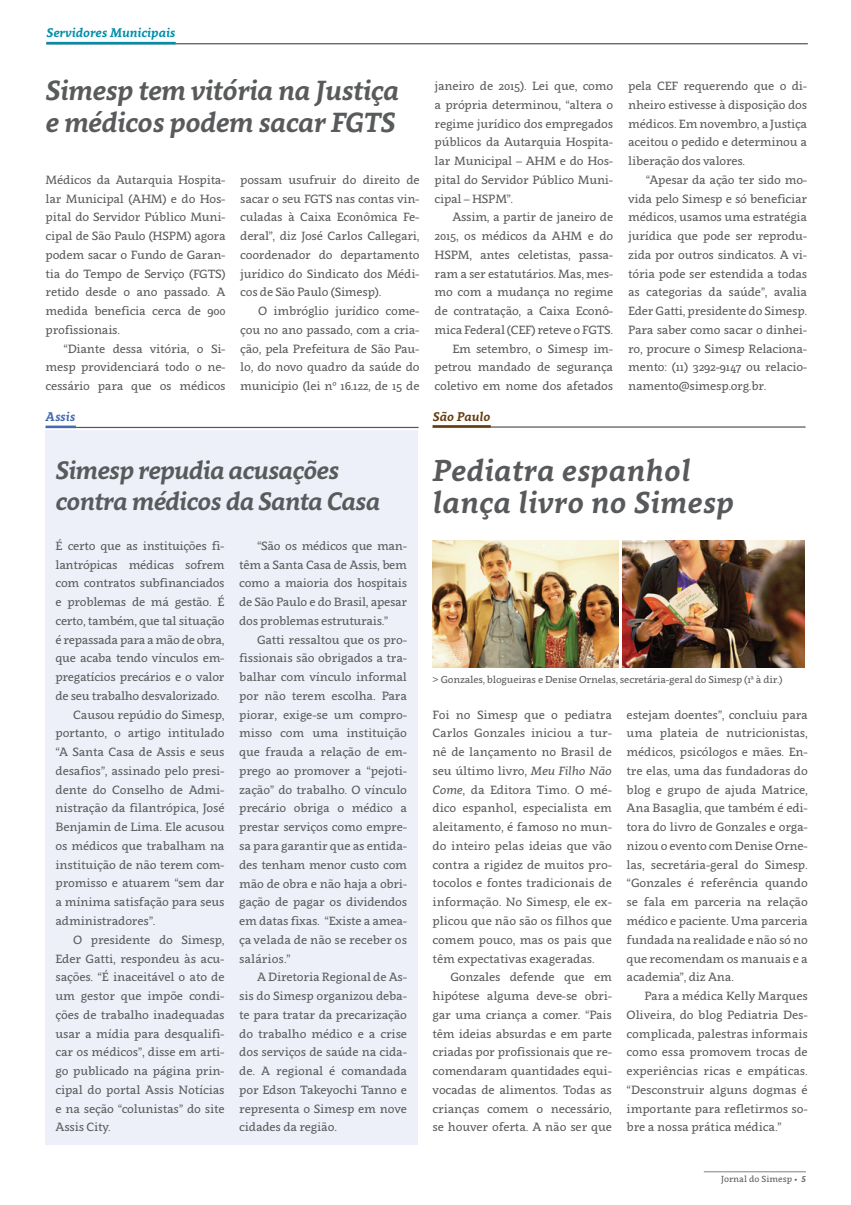
<style>
.page{position:relative;width:851px;height:1205px;background:#fff}
.page>*{position:absolute;margin:0;border:0;box-sizing:border-box;transform-origin:0 0}
.t1{font:italic 700 30px/32.8px "Clavo";letter-spacing:.01em;color:#58595b}
.t2{font:italic 700 27.5px/31.2px "Clavo";letter-spacing:-.02em;color:#585a5b}
.t3{font:italic 700 25px/31.2px "Clavo";letter-spacing:-.03em;color:#585a5b}
.t4{font:italic 700 12.5px "Clavo";color:#008ea9}
.t5{font:italic 700 12.5px "Clavo";color:#643c10}
.t6{font:italic 700 12.5px "Clavo";color:#436ab3}
.t7{font:11.88px/18.8px "Clavo";letter-spacing:-.02em;color:#58595b;text-align:justify}
.t8{font:10px "Clavo";letter-spacing:-.02em;color:#58595b}
.t9{font:8.75px "Clavo";color:#58595b}
.s1{font-style:italic}
.s2{font-weight:700;font-style:italic}
</style>
<div class="page">
<div style="left:45px;top:431px;width:372px;height:714px;background:#edf0f8"></div>
<hr style="left:703px;top:1171px;width:102px;height:1px;background:#808285">
<hr style="left:432px;top:426px;width:373px;height:2px;background:#58595b">
<hr style="left:432px;top:425px;width:58px;height:3px;background:#643c10">
<img style="left:432px;top:540px;width:186px;height:127px">
<img style="left:622px;top:540px;width:182px;height:127px">
<hr style="left:46px;top:427px;width:372px;height:1px;background:#58595b">
<hr style="left:46px;top:426px;width:30px;height:2px;background:#436ab3">
<hr style="left:46px;top:43px;width:761px;height:1px;background:#58595b">
<hr style="left:46px;top:42px;width:130px;height:2px;background:#008ea9">
<p class="t4" style="left:47px;top:24px;width:130px">Servidores Municipais</p>
<h2 class="t2" style="left:46px;top:74px;width:355px">Simesp tem vitória na Justiça e médicos podem sacar FGTS</h2>
<p class="t7" style="left:240px;top:170px;width:181px">possam usufruir do direito de sacar o seu FGTS nas contas vin&shy;culadas à Caixa Econômica Fe&shy;deral”, diz José Carlos Callegari, coordenador do departamento jurídico do Sindicato dos Médi&shy;cos de São Paulo (Simesp).</p>
<p class="t7" style="left:240px;top:301px;width:181px;text-indent:18px">O imbróglio jurídico come&shy;çou no ano passado, com a cria&shy;ção, pela Prefeitura de São Pau&shy;lo, do novo quadro da saúde do município (lei nº 16.122, de 15 de</p>
<p class="t7" style="left:46px;top:170px;width:181px">Médicos da Autarquia Hospita&shy;lar Municipal (AHM) e do Hos&shy;pital do Servidor Público Muni&shy;cipal de São Paulo (HSPM) agora podem sacar o Fundo de Garan&shy;tia do Tempo de Serviço (FGTS) retido desde o ano passado. A medida beneficia cerca de 900 profissionais.</p>
<p class="t7" style="left:46px;top:339px;width:181px;text-indent:18px">“Diante dessa vitória, o Si&shy;mesp providenciará todo o ne&shy;cessário para que os médicos</p>
<p class="t6" style="left:46px;top:408px;width:31px">Assis</p>
<h3 class="t3" style="left:56px;top:453px;width:326px">Simesp repudia acusações contra médicos da Santa Casa</h3>
<p class="t7" style="left:56px;top:536px;width:170px">É certo que as instituições fi-</p>
<p class="t7" style="left:56px;top:555px;width:170px">lantrópicas médicas sofrem</p>
<p class="t7" style="left:56px;top:573px;width:170px">com contratos subfinanciados</p>
<p class="t7" style="left:56px;top:592px;width:170px">e problemas de má gestão. É</p>
<p class="t7" style="left:56px;top:611px;width:170px">certo, também, que tal situação</p>
<p class="t7" style="left:56px;top:630px;width:170px">é repassada para a mão de obra,</p>
<p class="t7" style="left:56px;top:648px;width:170px">que acaba tendo vínculos em-</p>
<p class="t7" style="left:56px;top:667px;width:170px">pregatícios precários e o valor</p>
<p class="t7" style="left:56px;top:686px;width:166px">de seu trabalho desvalorizado.</p>
<p class="t7" style="left:73px;top:705px;width:153px">Causou repúdio do Simesp,</p>
<p class="t7" style="left:56px;top:723px;width:170px">portanto, o artigo intitulado</p>
<p class="t7" style="left:56px;top:742px;width:170px">“A Santa Casa de Assis e seus</p>
<p class="t7" style="left:56px;top:761px;width:170px">desafios”, assinado pelo presi-</p>
<p class="t7" style="left:56px;top:780px;width:170px">dente do Conselho de Admi-</p>
<p class="t7" style="left:56px;top:798px;width:170px">nistração da filantrópica, José</p>
<p class="t7" style="left:56px;top:817px;width:170px">Benjamin de Lima. Ele acusou</p>
<p class="t7" style="left:56px;top:836px;width:170px">os médicos que trabalham na</p>
<p class="t7" style="left:56px;top:855px;width:170px">instituição de não terem com-</p>
<p class="t7" style="left:56px;top:873px;width:170px">promisso e atuarem “sem dar</p>
<p class="t7" style="left:56px;top:892px;width:170px">a mínima satisfação para seus</p>
<p class="t7" style="left:56px;top:911px;width:101px">administradores”.</p>
<p class="t7" style="left:73px;top:930px;width:153px">O presidente do Simesp,</p>
<p class="t7" style="left:56px;top:948px;width:170px">Eder Gatti, respondeu às acu-</p>
<p class="t7" style="left:56px;top:967px;width:170px">sações. “É inaceitável o ato de</p>
<p class="t7" style="left:56px;top:986px;width:170px">um gestor que impõe condi-</p>
<p class="t7" style="left:56px;top:1005px;width:170px">ções de trabalho inadequadas</p>
<p class="t7" style="left:56px;top:1023px;width:170px">usar a mídia para desqualifi-</p>
<p class="t7" style="left:56px;top:1042px;width:170px">car os médicos”, disse em arti-</p>
<p class="t7" style="left:56px;top:1061px;width:170px">go publicado na página prin-</p>
<p class="t7" style="left:56px;top:1080px;width:170px">cipal do portal Assis Notícias</p>
<p class="t7" style="left:56px;top:1098px;width:170px">e na seção “colunistas” do site</p>
<p class="t7" style="left:56px;top:1117px;width:57px">Assis City.</p>
<p class="t7" style="left:239px;top:536px;width:169px;text-indent:18px">“São os médicos que man&shy;têm a Santa Casa de Assis, bem como a maioria dos hospitais de São Paulo e do Brasil, apesar dos problemas estruturais.”</p>
<p class="t7" style="left:239px;top:630px;width:169px;text-indent:18px">Gatti ressaltou que os pro&shy;fissionais são obrigados a tra&shy;balhar com vínculo informal por não terem escolha. Para piorar, exige-se um compro&shy;misso com uma instituição que frauda a relação de em&shy;prego ao promover a “pejoti&shy;zação” do trabalho. O vínculo precário obriga o médico a prestar serviços como empre&shy;sa para garantir que as entida&shy;des tenham menor custo com mão de obra e não haja a obri&shy;gação de pagar os dividendos em datas fixas. “Existe a amea&shy;ça velada de não se receber os salários.”</p>
<p class="t7" style="left:239px;top:967px;width:169px;text-indent:18px">A Diretoria Regional de As&shy;sis do Simesp organizou deba&shy;te para tratar da precarização do trabalho médico e a crise dos serviços de saúde na cida&shy;de. A regional é comandada por Edson Takeyochi Tanno e representa o Simesp em nove cidades da região.</p>
<p class="t7" style="left:434px;top:76px;width:180px">janeiro de 2015). Lei que, como a própria determinou, “altera o regime jurídico dos empregados públicos da Autarquia Hospita&shy;lar Municipal – AHM e do Hos&shy;pital do Servidor Público Muni&shy;cipal – HSPM”.</p>
<p class="t7" style="left:434px;top:207px;width:180px;text-align:right">Assim, a partir de janeiro de<br>2015, os médicos da AHM e do<br>HSPM, antes celetistas, passa&shy;ram a ser estatutários. Mas, mes&shy;mo com a mudança no regime de contratação, a Caixa Econô&shy;mica Federal (CEF) reteve o FGTS.<br>Em setembro, o Simesp im&shy;petrou mandado de segurança coletivo em nome dos afetados</p>
<p class="t7" style="left:628px;top:76px;width:180px">pela CEF requerendo que o di&shy;nheiro estivesse à disposição dos médicos. Em novembro, a Justiça aceitou o pedido e determinou a liberação dos valores.</p>
<p class="t7" style="left:628px;top:170px;width:180px;text-indent:18px">“Apesar da ação ter sido mo&shy;vida pelo Simesp e só beneficiar médicos, usamos uma estratégia jurídica que pode ser reprodu&shy;zida por outros sindicatos. A vi&shy;tória pode ser estendida a todas as categorias da saúde”, avalia Eder Gatti, presidente do Simesp.<br>Para saber como sacar o dinhei&shy;ro, procure o Simesp Relaciona&shy;mento: (11) 3292-9147 ou relacio&shy;namento@simesp.org.br.</p>
<p class="t5" style="left:433px;top:408px;width:59px">São Paulo</p>
<h1 class="t1" style="left:432px;top:453px;width:303px">Pediatra espanhol lança livro no Simesp</h1>
<p class="t8" style="left:432px;top:672px;width:351px">&gt; Gonzales, blogueiras e Denise Ornelas, secretária-geral do Simesp (1ª à dir.)</p>
<p class="t7" style="left:432px;top:705px;width:181px">Foi no Simesp que o pediatra Carlos Gonzales iniciou a tur&shy;nê de lançamento no Brasil de seu último livro, <span class="s1">Meu Filho Não Come</span>, da Editora Timo. O mé&shy;dico espanhol, especialista em aleitamento, é famoso no mun&shy;do inteiro pelas ideias que vão contra a rigidez de muitos pro&shy;tocolos e fontes tradicionais de informação. No Simesp, ele ex&shy;plicou que não são os filhos que comem pouco, mas os pais que têm expectativas exageradas.</p>
<p class="t7" style="left:432px;top:967px;width:181px;text-indent:18px">Gonzales defende que em hipótese alguma deve-se obri&shy;gar uma criança a comer. “Pais têm ideias absurdas e em parte criadas por profissionais que re&shy;comendaram quantidades equi&shy;vocadas de alimentos. Todas as crianças comem o necessário, se houver oferta. A não ser que</p>
<p class="t7" style="left:626px;top:705px;width:183px">estejam doentes”, concluiu para uma plateia de nutricionistas, médicos, psicólogos e mães. En&shy;tre elas, uma das fundadoras do blog e grupo de ajuda Matrice, Ana Basaglia, que também é edi&shy;tora do livro de Gonzales e orga&shy;nizou o evento com Denise Orne&shy;las, secretária-geral do Simesp. “Gonzales é referência quando se fala em parceria na relação médico e paciente. Uma parceria fundada na realidade e não só no que recomendam os manuais e a academia”, diz Ana.</p>
<p class="t7" style="left:626px;top:986px;width:183px;text-indent:18px">Para a médica Kelly Marques Oliveira, do blog Pediatria Des&shy;complicada, palestras informais como essa promovem trocas de experiências ricas e empáticas. “Desconstruir alguns dogmas é importante para refletirmos so&shy;bre a nossa prática médica.”</p>
<p class="t9" style="left:721px;top:1172px;width:86px">Jornal do Simesp • <span class="s2">5</span></p>
</div>
